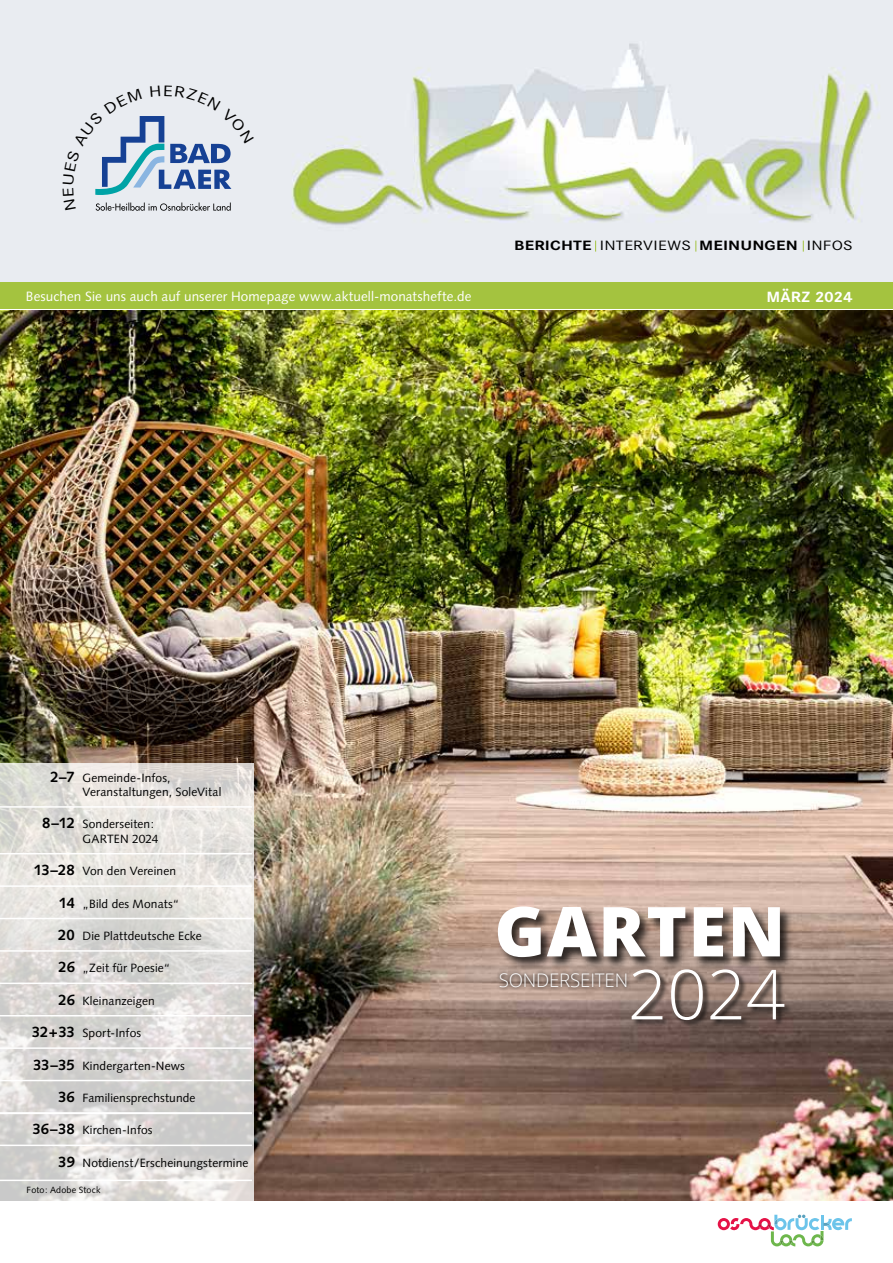
<style>
.page{position:relative;width:893px;height:1263px;background:#fff}
.page>*{position:absolute;margin:0;border:0;box-sizing:border-box;transform-origin:0 0}
.t1{font:800 69px "Open Sans";letter-spacing:.02em;color:#fff}
.t2{font:300 69px "Open Sans";color:#fff}
.t3{font:300 18.75px "Open Sans";letter-spacing:-.01em;color:#fff}
.t4{font:700 14.55px "Corporate SBQ";letter-spacing:-.005em;color:#fff;scale:1.11 1}
.t5{font:13.5px "Syntax";letter-spacing:.005em;color:#fff}
.t6{font:700 13.2px "Corporate SBQ";letter-spacing:.01em;color:#000;scale:1.25 1}
.t7{font:12px/14.4px "Syntax";letter-spacing:.01em;color:#000}
.t8{font:9px "Syntax";letter-spacing:.02em;color:#000}
.s1{font-weight:400}
.s2{font-weight:700;font-size:15px}
</style>
<div class="page">
<img style="left:0;top:311px;width:893px;height:889px">
<div style="left:497px;top:905px;width:296px;height:65px;background:#000;opacity:.75"></div>
<div style="left:631px;top:968px;width:162px;height:60px;background:#000;opacity:.75"></div>
<svg style="left:496px;top:969px;width:135px;height:22px;background:#9e887d"></svg>
<svg style="left:0;top:763px;width:253px;height:438px;background:#dedbd8"></svg>
<img style="left:0;top:0;width:893px;height:282px">
<svg style="left:718px;top:1214px;width:134px;height:32px"></svg>
<div style="left:0;top:282px;width:893px;height:27px;background:#a4c33f"></div>
<hr style="left:0;top:806px;width:252px;height:2px;background:#fff">
<hr style="left:0;top:853px;width:252px;height:1px;background:#fff">
<hr style="left:0;top:885px;width:252px;height:2px;background:#fff">
<hr style="left:0;top:918px;width:252px;height:1px;background:#fff">
<hr style="left:0;top:950px;width:252px;height:2px;background:#fff">
<hr style="left:0;top:982px;width:252px;height:2px;background:#fff">
<hr style="left:0;top:1015px;width:252px;height:1px;background:#fff">
<hr style="left:0;top:1047px;width:252px;height:2px;background:#fff">
<hr style="left:0;top:1080px;width:252px;height:1px;background:#fff">
<hr style="left:0;top:1112px;width:252px;height:2px;background:#fff">
<hr style="left:0;top:1144px;width:252px;height:2px;background:#fff">
<hr style="left:0;top:1179px;width:252px;height:2px;background:#fff">
<svg style="left:63px;top:85px;width:191px;height:126px;background:#cad5e3"></svg>
<p class="t6" style="left:514px;top:237px;width:272px">BERICHTE <span class="s1">INTERVIEWS</span> MEINUNGEN <span class="s1">INFOS</span></p>
<p class="t5" style="left:26px;top:289px;width:447px">Besuchen Sie uns auch auf unserer Homepage www.aktuell-monatshefte.de</p>
<p class="t4" style="left:767px;top:288px;width:79px">MÄRZ 2024</p>
<p class="t7" style="left:82px;top:770px;width:140px;text-indent:-32px"><span class="s2">2–7</span> Gemeinde-Infos,<br>Veranstaltungen, SoleVital</p>
<p class="t7" style="left:82px;top:817px;width:78px;text-indent:-40px"><span class="s2">8–12</span> Sonderseiten:<br>GARTEN 2024</p>
<p class="t7" style="left:34px;top:864px;width:144px"><span class="s2">13–28</span> Von den Vereinen</p>
<p class="t7" style="left:59px;top:896px;width:122px"><span class="s2">14</span> „Bild des Monats“</p>
<p class="t7" style="left:58px;top:929px;width:145px"><span class="s2">20</span> Die Plattdeutsche Ecke</p>
<p class="t7" style="left:58px;top:961px;width:113px"><span class="s2">26</span> „Zeit für Poesie“</p>
<p class="t7" style="left:58px;top:993px;width:98px"><span class="s2">26</span> Kleinanzeigen</p>
<p class="t7" style="left:32px;top:1026px;width:111px"><span class="s2">32+33</span> Sport-Infos</p>
<p class="t7" style="left:33px;top:1058px;width:153px"><span class="s2">33–35</span> Kindergarten-News</p>
<p class="t7" style="left:58px;top:1091px;width:139px"><span class="s2">36</span> Familiensprechstunde</p>
<p class="t7" style="left:32px;top:1123px;width:122px"><span class="s2">36–38</span> Kirchen-Infos</p>
<p class="t7" style="left:58px;top:1155px;width:192px"><span class="s2">39</span> Notdienst/Erscheinungstermine</p>
<p class="t8" style="left:27px;top:1185px;width:75px">Foto: Adobe Stock</p>
<h1 class="t1" style="left:494px;top:879px;width:292px">GARTEN</h1>
<h1 class="t2" style="left:628px;top:947px;width:159px">2024</h1>
<h2 class="t3" style="left:499px;top:967px;width:131px">SONDERSEITEN</h2>
</div>
